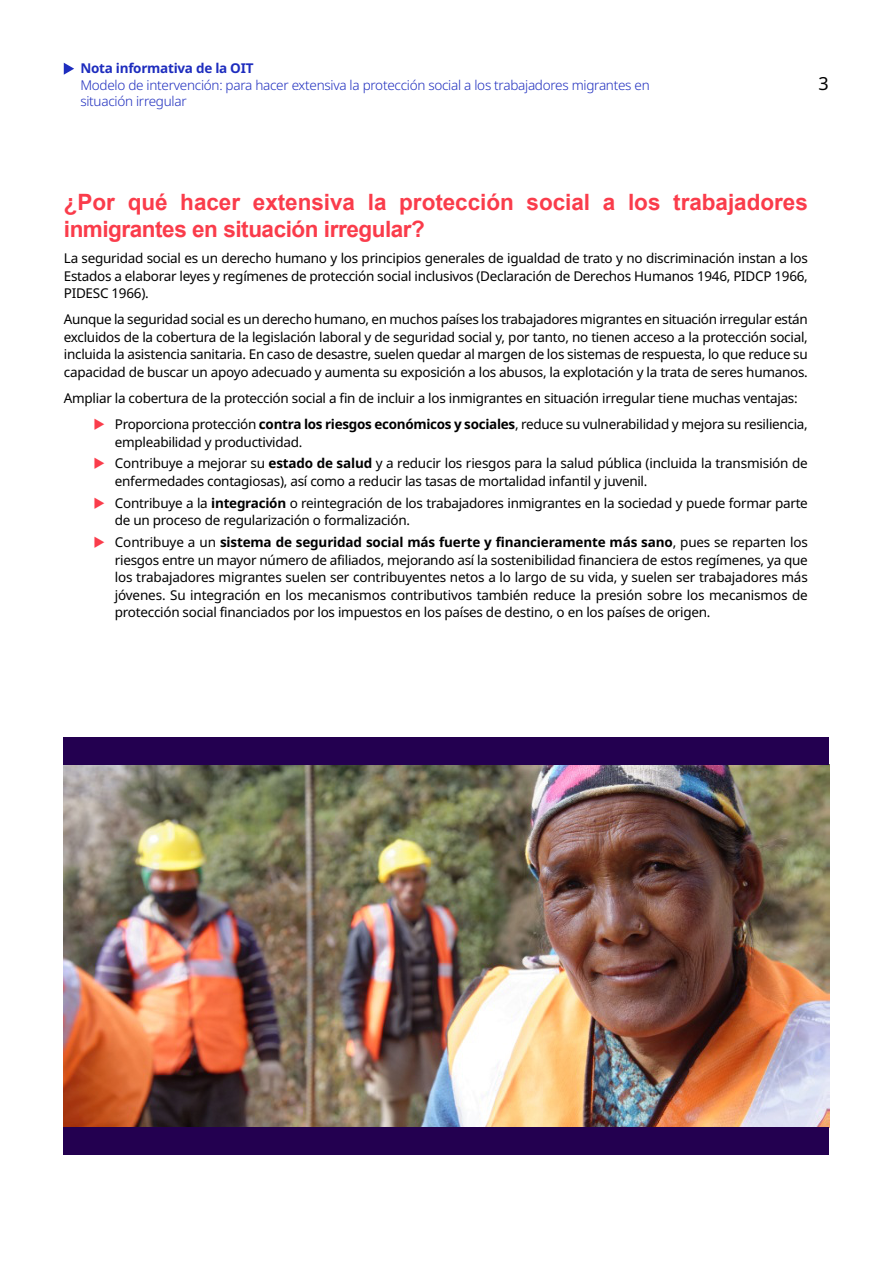
<style>
.page{position:relative;width:893px;height:1263px;background:#fff}
.page>*{position:absolute;margin:0;border:0;box-sizing:border-box;transform-origin:0 0}
.t1{font:700 22.5px/27px "Arial";color:#fa3c4b}
.t2{font:18px "Noto Sans";color:#000}
.t3{font:13.5px/17.5px "Noto Sans";letter-spacing:-.02em;color:#000}
.t4{font:300 13.5px/16.5px "Noto Sans";letter-spacing:-.02em;color:#1e2dbe}
.t5{font:700 13.5px "Noto Sans";letter-spacing:-.02em;color:#1e2dbe}
.s1{font-weight:700}
</style>
<div class="page">
<svg style="left:64px;top:63px;width:10px;height:12px"></svg>
<img style="left:64px;top:765px;width:765px;height:362px">
<div style="left:64px;top:737px;width:765px;height:28px;background:#230050"></div>
<div style="left:64px;top:1127px;width:765px;height:28px;background:#230050"></div>
<p class="t5" style="left:80px;top:59px;width:175px">Nota informativa de la OIT</p>
<p class="t4" style="left:80px;top:76px;width:571px">Modelo de intervención: para hacer extensiva la protección social a los trabajadores migrantes en situación irregular</p>
<h2 class="t2" style="left:818px;top:71px;width:12px">3</h2>
<h1 class="t1" style="left:64px;top:191px;width:745px">¿Por qué hacer extensiva la protección social a los trabajadores inmigrantes en situación irregular?</h1>
<p class="t3" style="left:64px;top:249px;width:745px;text-align:justify">La seguridad social es un derecho humano y los principios generales de igualdad de trato y no discriminación instan a los Estados a elaborar leyes y regímenes de protección social inclusivos (Declaración de Derechos Humanos 1946, PIDCP 1966, PIDESC 1966).</p>
<p class="t3" style="left:64px;top:310px;width:745px;text-align:justify">Aunque la seguridad social es un derecho humano, en muchos países los trabajadores migrantes en situación irregular están excluidos de la cobertura de la legislación laboral y de seguridad social y, por tanto, no tienen acceso a la protección social, incluida la asistencia sanitaria. En caso de desastre, suelen quedar al margen de los sistemas de respuesta, lo que reduce su capacidad de buscar un apoyo adecuado y aumenta su exposición a los abusos, la explotación y la trata de seres humanos.</p>
<p class="t3" style="left:115px;top:385px;width:694px;line-height:26.1px;text-indent:-51px">Ampliar la cobertura de la protección social a fin de incluir a los inmigrantes en situación irregular tiene muchas ventajas:<br>Proporciona protección <span class="s1">contra los riesgos económicos y sociales</span>, reduce su vulnerabilidad y mejora su resiliencia,</p>
<p class="t3" style="left:115px;top:430px;width:694px;line-height:21.8px">empleabilidad y productividad.<br>Contribuye a mejorar su <span class="s1">estado de salud</span> y a reducir los riesgos para la salud pública (incluida la transmisión de</p>
<p class="t3" style="left:115px;top:470px;width:694px;line-height:21.8px">enfermedades contagiosas), así como a reducir las tasas de mortalidad infantil y juvenil.<br>Contribuye a la <span class="s1">integración</span> o reintegración de los trabajadores inmigrantes en la sociedad y puede formar parte</p>
<p class="t3" style="left:115px;top:509px;width:694px;line-height:21.8px">de un proceso de regularización o formalización.<br>Contribuye a un <span class="s1">sistema de seguridad social más fuerte y financieramente más sano</span>, pues se reparten los</p>
<p class="t3" style="left:115px;top:551px;width:694px;text-align:justify">riesgos entre un mayor número de afiliados, mejorando así la sostenibilidad financiera de estos regímenes, ya que los trabajadores migrantes suelen ser contribuyentes netos a lo largo de su vida, y suelen ser trabajadores más jóvenes. Su integración en los mecanismos contributivos también reduce la presión sobre los mecanismos de protección social financiados por los impuestos en los países de destino, o en los países de origen.</p>
</div>
